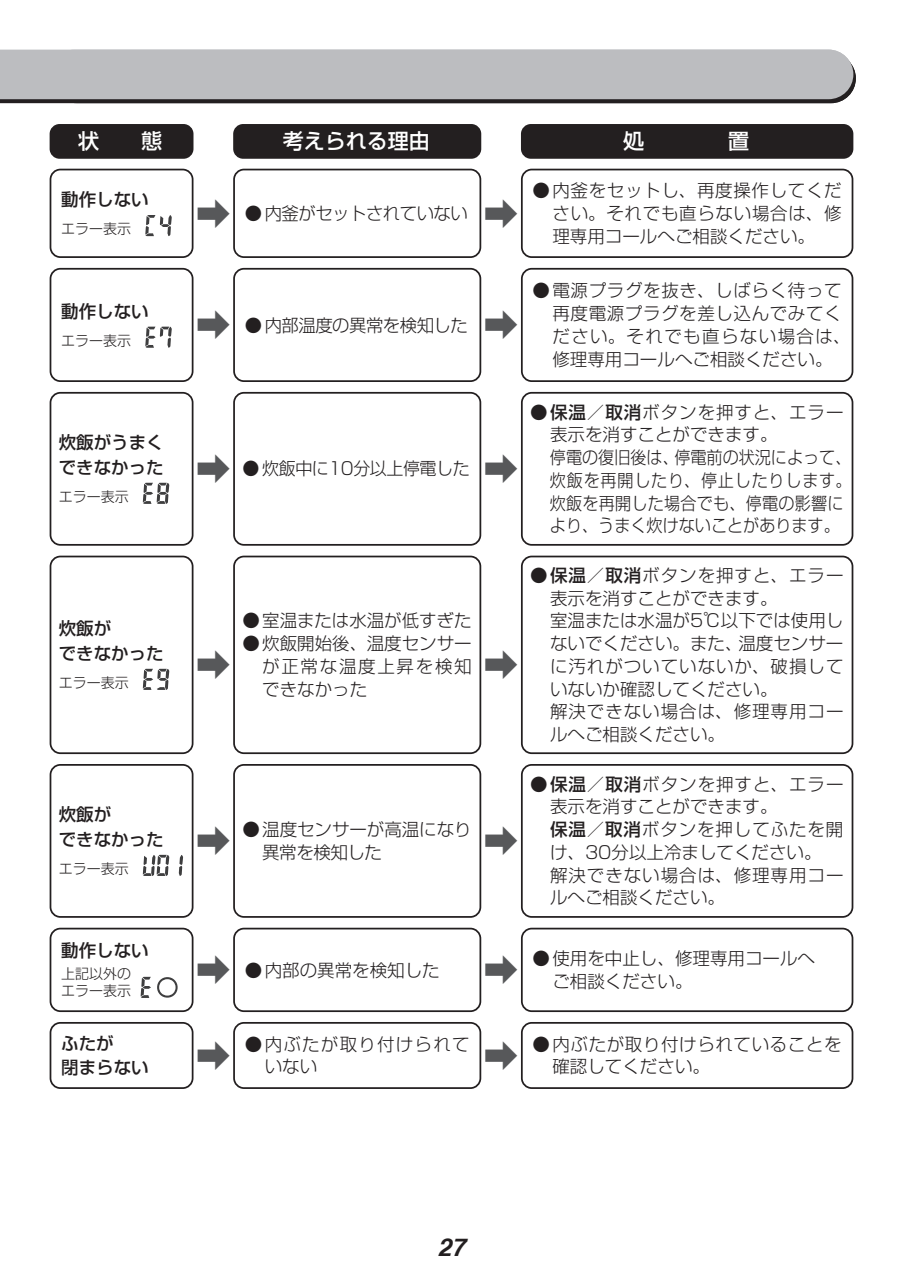
<style>
.page{position:relative;width:903px;height:1275px;background:#fff}
.page>*{position:absolute;margin:0;border:0;box-sizing:border-box;transform-origin:0 0}
.t1{font:300 35px "Shin Go Pro";color:#57585a}
.t2{font:italic 700 24.5px "Helvetica cyr";color:#231f20}
.t3{font:500 21px "Shin Go Pro";color:#fff}
.t4{font:300 17.5px/22.8px "Shin Go Pro";color:#231f20}
.t5{font:300 17.5px/22.8px "Shin Go Pro";letter-spacing:.025em;color:#231f20}
.t6{font:300 17.5px/22.8px "Shin Go Pro";letter-spacing:.035em;color:#231f20}
.t7{font:500 17.5px/24.5px "Shin Go Pro";color:#231f20}
.t8{font:300 17.5px "Shin Go Pro";letter-spacing:-.025em;color:#231f20}
.t9{font:300 17.5px/22.8px "Shin Go Pro";letter-spacing:.04em;color:#231f20;text-align:right}
.t10{font:300 17.5px/22.8px "Shin Go Pro";letter-spacing:.07em;color:#231f20}
.t11{font:300 14px/17.7px "Shin Go Pro";color:#231f20}
.s1{font-weight:500}
</style>
<div class="page">
<svg style="left:0;top:50px;width:856px;height:53px;background:#b1b1b4"></svg>
<div style="left:50px;top:124px;width:143px;height:35px;background:#231f20;border-radius:10px"></div>
<div style="left:233px;top:124px;width:248px;height:35px;background:#231f20;border-radius:10px"></div>
<div style="left:521px;top:124px;width:332px;height:35px;background:#231f20;border-radius:10px"></div>
<svg style="left:145px;top:327px;width:27px;height:21px"></svg>
<div style="left:50px;top:268px;width:143px;height:114px;border:2px solid #231f20;border-radius:10px"></div>
<div style="left:233px;top:268px;width:248px;height:114px;border:2px solid #231f20;border-radius:10px"></div>
<div style="left:521px;top:268px;width:332px;height:114px;border:2px solid #231f20;border-radius:10px"></div>
<svg style="left:145px;top:215px;width:27px;height:21px"></svg>
<div style="left:50px;top:169px;width:143px;height:89px;border:2px solid #231f20;border-radius:10px"></div>
<div style="left:233px;top:169px;width:248px;height:89px;border:2px solid #231f20;border-radius:10px"></div>
<div style="left:521px;top:169px;width:332px;height:89px;border:2px solid #231f20;border-radius:10px"></div>
<svg style="left:141px;top:977px;width:37px;height:21px"></svg>
<div style="left:50px;top:928px;width:143px;height:84px;border:2px solid #231f20;border-radius:10px"></div>
<div style="left:233px;top:928px;width:248px;height:84px;border:2px solid #231f20;border-radius:10px"></div>
<div style="left:521px;top:928px;width:332px;height:84px;border:2px solid #231f20;border-radius:10px"></div>
<div style="left:50px;top:1022px;width:143px;height:67px;border:2px solid #231f20;border-radius:10px"></div>
<div style="left:233px;top:1022px;width:248px;height:67px;border:2px solid #231f20;border-radius:10px"></div>
<div style="left:521px;top:1022px;width:332px;height:67px;border:2px solid #231f20;border-radius:10px"></div>
<svg style="left:143px;top:483px;width:26px;height:21px"></svg>
<div style="left:50px;top:392px;width:143px;height:154px;border:2px solid #231f20;border-radius:10px"></div>
<div style="left:233px;top:392px;width:248px;height:154px;border:2px solid #231f20;border-radius:10px"></div>
<div style="left:521px;top:392px;width:332px;height:154px;border:2px solid #231f20;border-radius:10px"></div>
<svg style="left:143px;top:855px;width:40px;height:21px"></svg>
<div style="left:50px;top:764px;width:143px;height:154px;border:2px solid #231f20;border-radius:10px"></div>
<div style="left:233px;top:764px;width:248px;height:154px;border:2px solid #231f20;border-radius:10px"></div>
<div style="left:521px;top:764px;width:332px;height:154px;border:2px solid #231f20;border-radius:10px"></div>
<svg style="left:143px;top:669px;width:26px;height:21px"></svg>
<div style="left:50px;top:556px;width:143px;height:198px;border:2px solid #231f20;border-radius:10px"></div>
<div style="left:233px;top:556px;width:248px;height:198px;border:2px solid #231f20;border-radius:10px"></div>
<div style="left:521px;top:556px;width:332px;height:198px;border:2px solid #231f20;border-radius:10px"></div>
<p class="t3" style="left:78px;top:124px;width:85px">状　　態</p>
<p class="t3" style="left:283px;top:124px;width:148px">考えられる理由</p>
<p class="t3" style="left:623px;top:124px;width:127px">処　　　　置</p>
<p class="t7" style="left:61px;top:185px;width:89px">動作しない</p>
<p class="t11" style="left:61px;top:219px;width:85px">エラー表示　</p>
<h1 class="t1" style="left:196px;top:185px;width:17px">➡︎</h1>
<h1 class="t1" style="left:484px;top:185px;width:17px">➡︎</h1>
<p class="t8" style="left:245px;top:199px;width:224px">● 内釜がセットされていない</p>
<p class="t9" style="left:533px;top:177px;width:311px">●内釜をセットし、再度操作してください。それでも直らない場合は、修</p>
<p class="t4" style="left:552px;top:223px;width:264px">理専用コールへご相談ください。</p>
<p class="t7" style="left:61px;top:297px;width:89px">動作しない</p>
<p class="t11" style="left:61px;top:330px;width:85px">エラー表示　</p>
<p class="t7" style="left:59px;top:428px;width:107px">炊飯がうまくできなかった</p>
<p class="t11" style="left:59px;top:486px;width:86px">エラー表示　</p>
<p class="t7" style="left:59px;top:614px;width:107px">炊飯が<br>できなかった</p>
<p class="t11" style="left:59px;top:672px;width:86px">エラー表示　</p>
<p class="t7" style="left:59px;top:800px;width:107px">炊飯が<br>できなかった</p>
<p class="t11" style="left:59px;top:858px;width:86px">エラー表示　</p>
<h1 class="t1" style="left:196px;top:296px;width:17px">➡︎</h1>
<h1 class="t1" style="left:484px;top:296px;width:17px">➡︎</h1>
<p class="t8" style="left:245px;top:311px;width:224px">● 内部温度の異常を検知した</p>
<p class="t6" style="left:552px;top:277px;width:299px;text-indent:-20px">●電源プラグを抜き、しばらく待って再度電源プラグを差し込んでみてください。それでも直らない場合は、修理専用コールへご相談ください。</p>
<h1 class="t1" style="left:196px;top:440px;width:17px">➡︎</h1>
<h1 class="t1" style="left:484px;top:440px;width:17px">➡︎</h1>
<p class="t8" style="left:242px;top:454px;width:229px">● 炊飯中に10分以上停電した</p>
<p class="t4" style="left:242px;top:607px;width:231px">●室温または水温が低すぎた</p>
<p class="t4" style="left:262px;top:630px;width:211px;text-align:justify;text-indent:-20px">●炊飯開始後、温度センサーが正常な温度上昇を検知できなかった</p>
<h1 class="t1" style="left:196px;top:636px;width:17px">➡︎</h1>
<h1 class="t1" style="left:484px;top:636px;width:17px">➡︎</h1>
<p class="t4" style="left:262px;top:816px;width:211px;text-indent:-20px">●温度センサーが高温になり異常を検知した</p>
<h1 class="t1" style="left:196px;top:812px;width:17px">➡︎</h1>
<h1 class="t1" style="left:484px;top:812px;width:17px">➡︎</h1>
<p class="t4" style="left:550px;top:398px;width:303px;text-indent:-20px">●<span class="s1">保温／取消</span>ボタンを押すと、エラー表示を消すことができます。<br>停電の復旧後は、停電前の状況によって、炊飯を再開したり、停止したりします。炊飯を再開した場合でも、停電の影響により、うまく炊けないことがあります。</p>
<p class="t4" style="left:550px;top:562px;width:295px;text-indent:-20px">●<span class="s1">保温／取消</span>ボタンを押すと、エラー表示を消すことができます。<br>室温または水温が5℃以下では使用しないでください。また、温度センサーに汚れがついていないか、破損していないか確認してください。<br>解決できない場合は、修理専用コールへご相談ください。</p>
<p class="t5" style="left:550px;top:770px;width:295px;text-indent:-20px">●<span class="s1">保温／取消</span>ボタンを押すと、エラー表示を消すことができます。<br><span class="s1">保温／取消</span>ボタンを押してふたを開け、30分以上冷ましてください。<br>解決できない場合は、修理専用コールへご相談ください。</p>
<p class="t7" style="left:61px;top:936px;width:89px">動作しない</p>
<p class="t11" style="left:61px;top:963px;width:71px">上記以外のエラー表示</p>
<p class="t4" style="left:245px;top:956px;width:196px">●内部の異常を検知した</p>
<h1 class="t1" style="left:196px;top:941px;width:17px">➡︎</h1>
<h1 class="t1" style="left:484px;top:941px;width:17px">➡︎</h1>
<p class="t4" style="left:533px;top:945px;width:284px">●使用を中止し、修理専用コールへ</p>
<p class="t4" style="left:552px;top:968px;width:141px">ご相談ください。</p>
<p class="t7" style="left:61px;top:1029px;width:89px">ふたが<br>閉まらない</p>
<p class="t10" style="left:265px;top:1030px;width:206px;text-indent:-20px">●内ぶたが取り付けられていない</p>
<p class="t6" style="left:533px;top:1030px;width:311px">●内ぶたが取り付けられていることを</p>
<h1 class="t1" style="left:196px;top:1027px;width:17px">➡︎</h1>
<h1 class="t1" style="left:484px;top:1027px;width:17px">➡︎</h1>
<p class="t4" style="left:552px;top:1053px;width:159px">確認してください。</p>
<h2 class="t2" style="left:438px;top:1234px;width:29px">27</h2>
</div>
